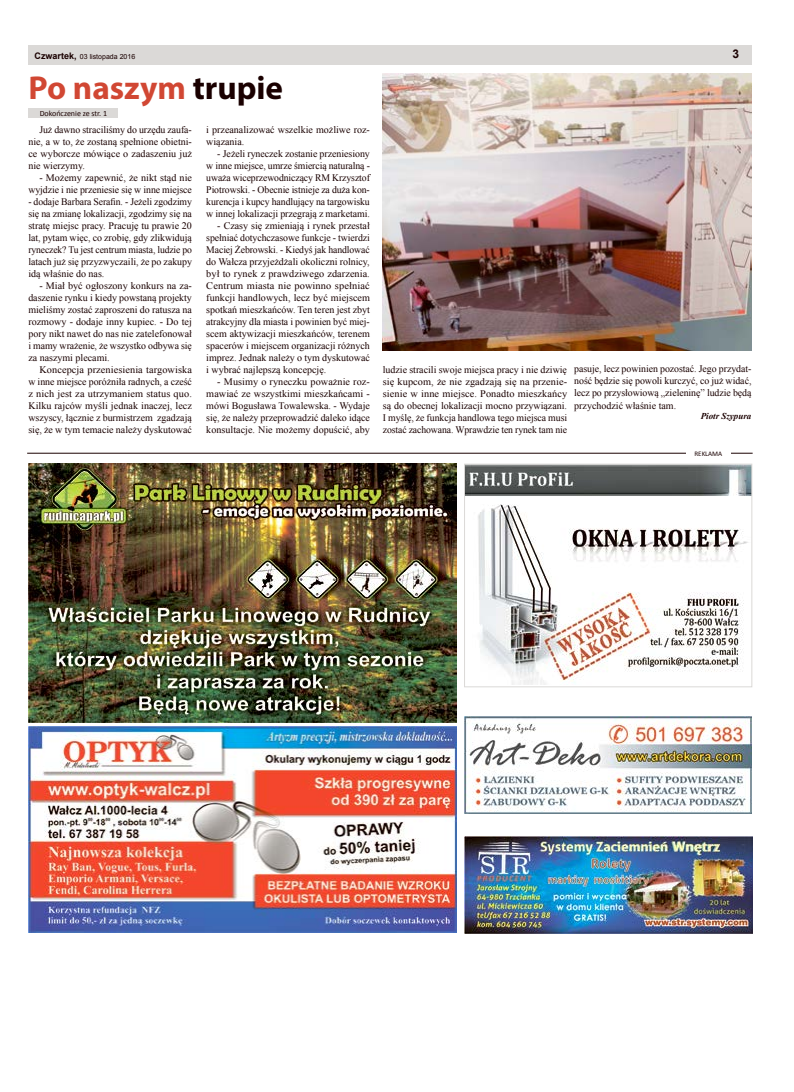
<style>
.page{position:relative;width:794px;height:1092px;background:#fff}
.page>*{position:absolute;margin:0;border:0;box-sizing:border-box;transform-origin:0 0}
.t1{font:700 33.2px "Myriad Pro";color:#d14733}
.t2{font:700 12px "Arial";color:#1a0000}
.t3{font:10px/12px "Times New Roman";color:#1a0000;text-align:justify}
.t4{font:italic 700 9px "Times New Roman";color:#1a0000}
.t5{font:8px "Calibri";color:#1a0000}
.t6{font:7px "Arial";color:#1a0000}
.t7{font:7px "Calibri";color:#1a0000}
.s1{font-weight:700;font-size:9px}
.s2{color:#1a0000}
</style>
<div class="page">
<div style="left:28px;top:45px;width:723px;height:19px;background:#dbd9d7"></div>
<img style="left:464px;top:716px;width:288px;height:97px">
<img style="left:29px;top:726px;width:427px;height:206px">
<img style="left:464px;top:836px;width:288px;height:97px">
<img style="left:466px;top:465px;width:284px;height:219px">
<div style="left:464px;top:463px;width:288px;height:224px;border:1px solid #dbd9d7"></div>
<img style="left:28px;top:463px;width:428px;height:259px">
<hr style="left:27px;top:453px;width:725px;height:1px;background:#1a0000">
<div style="left:686px;top:450px;width:45px;height:6px;background:#fff"></div>
<img style="left:383px;top:74px;width:368px;height:276px">
<div style="left:28px;top:108px;width:89px;height:10px;background:#dbd9d7"></div>
<p class="t6" style="left:35px;top:52px;width:102px"><span class="s1">Czwartek,</span> 03 listopada 2016</p>
<p class="t2" style="left:732px;top:46px;width:8px">3</p>
<h1 class="t1" style="left:29px;top:66px;width:256px">Po naszym <span class="s2">trupie</span></h1>
<p class="t5" style="left:40px;top:108px;width:69px">Dokończenie ze str. 1</p>
<p class="t3" style="left:206px;top:123px;width:165px">i przeanalizować wszelkie możliwe roz&shy;wiązania.</p>
<p class="t3" style="left:206px;top:147px;width:165px;text-indent:11px">- Jeżeli ryneczek zostanie przeniesiony w inne miejsce, umrze śmiercią naturalną - uważa wiceprzewodniczący RM Krzysztof Piotrowski. - Obecnie istnieje za duża kon&shy;kurencja i kupcy handlujący na targowisku w innej lokalizacji przegrają z marketami.</p>
<p class="t3" style="left:206px;top:219px;width:165px;text-indent:11px">- Czasy się zmieniają i rynek przestał spełniać dotychczasowe funkcje - twierdzi Maciej Żebrowski. - Kiedyś jak handlować do Wałcza przyjeżdżali okoliczni rolnicy, był to rynek z prawdziwego zdarzenia.<br>Centrum miasta nie powinno spełniać funkcji handlowych, lecz być miejscem spotkań mieszkańców. Ten teren jest zbyt atrakcyjny dla miasta i powinien być miej&shy;scem aktywizacji mieszkańców, terenem spacerów i miejscem organizacji różnych imprez. Jednak należy o tym dyskutować i wybrać najlepszą koncepcję.</p>
<p class="t3" style="left:206px;top:375px;width:165px;text-indent:11px">- Musimy o ryneczku poważnie roz&shy;mawiać ze wszystkimi mieszkańcami - mówi Bogusława Towalewska. - Wydaje się, że należy przeprowadzić daleko idące konsultacje. Nie możemy dopuścić, aby</p>
<p class="t3" style="left:383px;top:363px;width:186px">ludzie stracili swoje miejsca pracy i nie dziwię się kupcom, że nie zgadzają się na przenie&shy;sienie w inne miejsce. Ponadto mieszkańcy są do obecnej lokalizacji mocno przywiązani.<br>I myślę, że funkcja handlowa tego miejsca musi zostać zachowana. Wprawdzie ten rynek tam nie</p>
<p class="t3" style="left:574px;top:363px;width:179px">pasuje, lecz powinien pozostać. Jego przydat&shy;ność będzie się powoli kurczyć, co już widać, lecz po przysłowiową „zieleninę” ludzie będą przychodzić właśnie tam.</p>
<p class="t3" style="left:28px;top:123px;width:165px;text-indent:11px">Już dawno straciliśmy do urzędu zaufa&shy;nie, a w to, że zostaną spełnione obietni&shy;ce wyborcze mówiące o zadaszeniu już nie wierzymy.</p>
<p class="t3" style="left:28px;top:171px;width:165px;text-align:right">- Możemy zapewnić, że nikt stąd nie wyjdzie i nie przeniesie się w inne miejsce</p>
<p class="t3" style="left:28px;top:195px;width:165px">- dodaje Barbara Serafin. - Jeżeli zgodzimy się na zmianę lokalizacji, zgodzimy się na stratę miejsc pracy. Pracuję tu prawie 20 lat, pytam więc, co zrobię, gdy zlikwidują ryneczek? Tu jest centrum miasta, ludzie po latach już się przyzwyczaili, że po zakupy idą właśnie do nas.</p>
<p class="t3" style="left:28px;top:279px;width:165px;text-indent:11px">- Miał być ogłoszony konkurs na za&shy;daszenie rynku i kiedy powstaną projekty mieliśmy zostać zaproszeni do ratusza na rozmowy - dodaje inny kupiec. - Do tej pory nikt nawet do nas nie zatelefonował i mamy wrażenie, że wszystko odbywa się za naszymi plecami.</p>
<p class="t3" style="left:28px;top:363px;width:165px;text-indent:11px">Koncepcja przeniesienia targowiska w inne miejsce poróżniła radnych, a cześć z nich jest za utrzymaniem status quo.<br>Kilku rajców myśli jednak inaczej, lecz wszyscy, łącznie z burmistrzem zgadzają się, że w tym temacie należy dyskutować</p>
<p class="t4" style="left:700px;top:410px;width:52px">Piotr Szypura</p>
<p class="t7" style="left:694px;top:449px;width:29px">REKLAMA</p>
</div>
